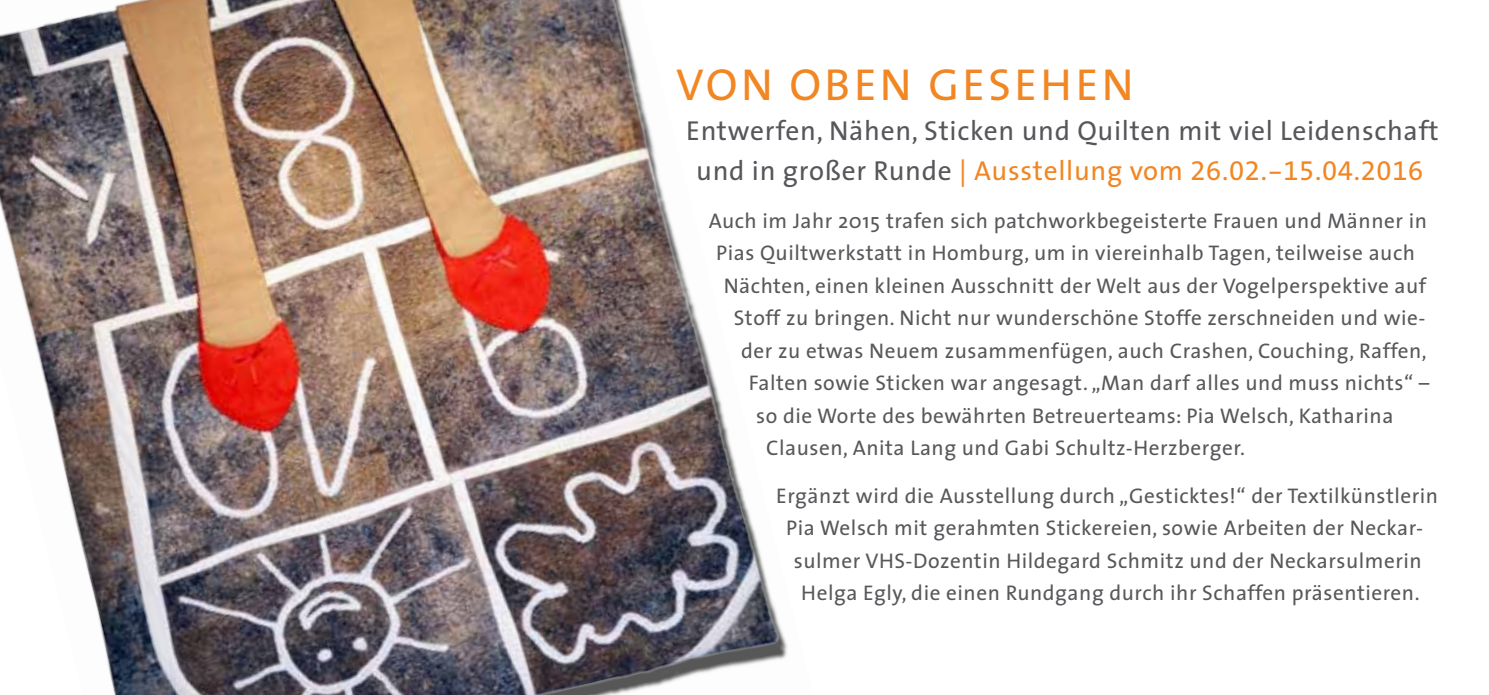
<style>
.page{position:relative;width:1489px;height:695px;background:#fff}
.page>*{position:absolute;margin:0;border:0;box-sizing:border-box;transform-origin:0 0}
.t1{font:45px "The Sans";letter-spacing:.075em;color:#f18623}
.t2{font:27.5px "The Sans";letter-spacing:.025em;color:#56575a}
.t3{font:27.5px "The Sans Expert";letter-spacing:.025em;color:#f18623}
.t4{font:21.25px/32.5px "The Sans";letter-spacing:.025em;color:#57585b;text-align:center}
.s1{font-family:"The Sans";color:#56575a}
.s2{font-family:"The Sans"}
</style>
<div class="page">
<img style="left:0;top:0;width:788px;height:694px">
<h1 class="t1" style="left:676px;top:48px;width:459px">Von oben gesehen</h1>
<p class="t2" style="left:686px;top:108px;width:754px">Entwerfen, Nähen, Sticken und Quilten mit viel Leidenschaft</p>
<p class="t3" style="left:696px;top:148px;width:728px"><span class="s1">und in großer Runde</span> <span class="s2">| Ausstellung vom</span> 26.02.-15.04.2016</p>
<p class="t4" style="left:708px;top:204px;width:719px">Auch im Jahr 2015 trafen sich patchworkbegeisterte Frauen und Männer in</p>
<p class="t4" style="left:716px;top:236px;width:700px">Pias Quiltwerkstatt in Homburg, um in viereinhalb Tagen, teilweise auch</p>
<p class="t4" style="left:723px;top:269px;width:704px">Nächten, einen kleinen Ausschnitt der Welt aus der Vogelperspektive auf</p>
<p class="t4" style="left:733px;top:301px;width:693px">Stoff zu bringen. N icht nur wunderschöne Stoffe zerschneiden und wie-</p>
<p class="t4" style="left:741px;top:334px;width:687px">der zu etwas Neuem zusammenfügen, auch Crashen, Couching, Raffen,</p>
<p class="t4" style="left:748px;top:366px;width:682px">Falten sowie Sticken war angesagt. „Man darf alles und muss nichts“ –</p>
<p class="t4" style="left:756px;top:399px;width:638px">so die Worte des bewährten Betreuerteams: Pia Welsch, Katharina</p>
<p class="t4" style="left:766px;top:431px;width:480px">Clausen, Anita Lang und Gabi Schultz-Herzberger.</p>
<p class="t4" style="left:776px;top:479px;width:663px">Ergänzt wird die Ausstellung durch „Gesticktes!“ der Textilkünstlerin Pia Welsch mit gerahmten Stickereien, sowie Arbeiten der Neckar&shy;sulmer VHS-Dozentin Hildegard Schmitz und der Neckarsulmerin Helga Egly, die einen Rundgang durch ihr Schaffen präsentieren.</p>
</div>
